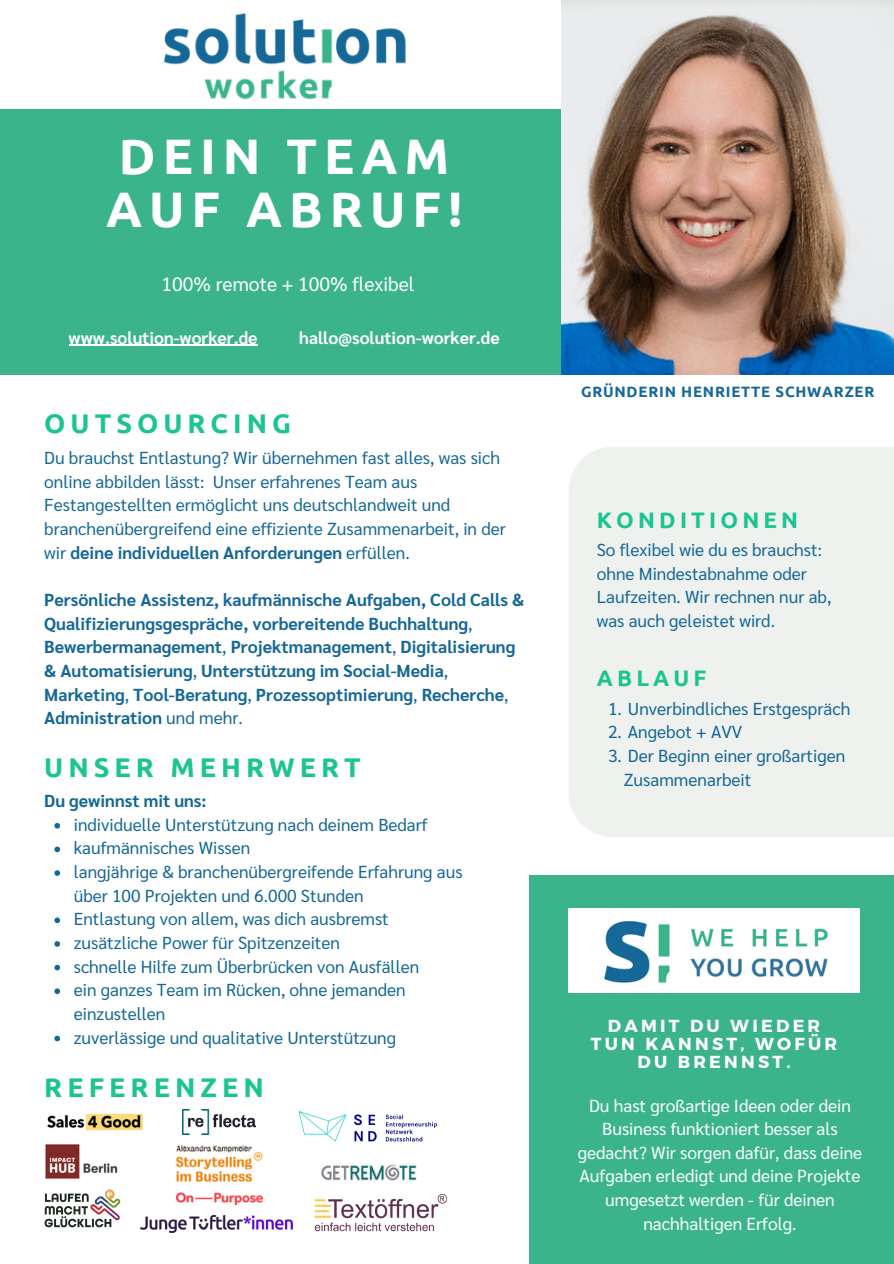
<style>
.page{position:relative;width:894px;height:1264px;background:#fff}
.page>*{position:absolute;margin:0;border:0;box-sizing:border-box;transform-origin:0 0}
.t1{font:700 49.95px/52.8px "Ubuntu";letter-spacing:.14em;color:#fff}
.t2{font:700 27px "Ubuntu";letter-spacing:.185em;color:#1cc491}
.t3{font:700 22.35px "Ubuntu";letter-spacing:.185em;color:#1cc491}
.t4{font:19.35px "Sarabun";color:#fff}
.t5{font:17.4px/23.7px "Sarabun";color:#136796}
.t6{font:700 17.4px/23.7px "Sarabun";color:#156897}
.t7{font:17.4px/23.7px "Sarabun";color:#156897}
.t8{font:17.4px/23.7px "Sarabun";color:#fff;text-align:center}
.t9{font:700 17.4px/18px "Montserrat";letter-spacing:.185em;color:#fff;text-align:center}
.t10{font:700 17.4px "Sarabun";color:#136796}
.t11{font:700 17.1px "Sarabun";color:#fff}
.t12{font:700 15px "Ubuntu";letter-spacing:.055em;color:#156897}
.s1{font-weight:700}
.s2{font-weight:400}
.s3{color:#136796}
.s4{font-weight:400;color:#136796}
</style>
<div class="page">
<div style="left:0;top:110px;width:602px;height:265px;background:#3bb48c"></div>
<div style="left:569px;top:447px;width:324px;height:390px;background:#eff1ef"></div>
<div style="left:529px;top:875px;width:364px;height:388px;background:#3bb48c"></div>
<img style="left:561px;top:0;width:332px;height:375px">
<img style="left:163px;top:13px;width:243px;height:87px">
<img style="left:568px;top:908px;width:290px;height:84px">
<img style="left:47px;top:1113px;width:96px;height:18px">
<img style="left:45px;top:1144px;width:73px;height:35px">
<img style="left:176px;top:1192px;width:87px;height:13px">
<img style="left:314px;top:1194px;width:134px;height:37px">
<img style="left:182px;top:1109px;width:73px;height:25px">
<img style="left:298px;top:1111px;width:140px;height:31px">
<img style="left:140px;top:1215px;width:152px;height:16px">
<img style="left:321px;top:1163px;width:95px;height:17px">
<img style="left:176px;top:1145px;width:87px;height:37px">
<img style="left:44px;top:1189px;width:77px;height:37px">
<svg style="left:54px;top:823px;width:6px;height:5px"></svg>
<svg style="left:54px;top:846px;width:6px;height:6px"></svg>
<svg style="left:54px;top:870px;width:6px;height:5px"></svg>
<svg style="left:54px;top:917px;width:6px;height:6px"></svg>
<svg style="left:54px;top:941px;width:6px;height:5px"></svg>
<svg style="left:54px;top:964px;width:6px;height:6px"></svg>
<svg style="left:54px;top:988px;width:6px;height:6px"></svg>
<svg style="left:54px;top:1035px;width:6px;height:6px"></svg>
<hr style="left:69px;top:345px;width:188px;height:1px;background:#fff">
<p class="t1" style="left:106px;top:129px;width:357px">DEIN TEAM<br>AUF ABRUF!</p>
<p class="t4" style="left:162px;top:270px;width:254px">100% remote + 100% flexibel</p>
<p class="t11" style="left:69px;top:325px;width:190px">www.solution-worker.de</p>
<p class="t11" style="left:299px;top:325px;width:202px">hallo@solution-worker.de</p>
<p class="t2" style="left:44px;top:408px;width:248px">OUTSOURCING</p>
<p class="t7" style="left:44px;top:445px;width:463px">Du brauchst Entlastung? Wir übernehmen fast alles, was sich online abbilden lässt: Unser erfahrenes Team aus Festangestellten ermöglicht uns deutschlandweit und branchenübergreifend eine effiziente Zusammenarbeit, in der wir <span class="s1">deine individuellen Anforderungen</span> erfüllen.</p>
<p class="t6" style="left:44px;top:587px;width:481px">Persönliche Assistenz, kaufmännische Aufgaben, Cold Calls &amp; Qualifizierungsgespräche, vorbereitende Buchhaltung<span class="s2">, </span>Bewerbermanagement<span class="s2">,</span> Projektmanagement<span class="s2">,</span> Digitalisierung &amp; Automatisierung<span class="s2">,</span> Unterstützung im Social-Media<span class="s2">, </span>Marketing<span class="s2">,</span> Tool-Beratung<span class="s2">,</span> Prozessoptimierung<span class="s2">,</span> Recherche<span class="s2">, </span><span class="s3">Administration</span> <span class="s4">und mehr</span><span class="s2">.</span></p>
<p class="t2" style="left:44px;top:751px;width:318px">UNSER MEHRWERT</p>
<p class="t10" style="left:44px;top:788px;width:164px">Du gewinnst mit uns:</p>
<p class="t5" style="left:74px;top:811px;width:355px">individuelle Unterstützung nach deinem Bedarf</p>
<p class="t5" style="left:74px;top:835px;width:178px">kaufmännisches Wissen</p>
<p class="t5" style="left:74px;top:859px;width:390px">langjährige &amp; branchenübergreifende Erfahrung aus über 100 Projekten und 6.000 Stunden</p>
<h2 class="t5" style="left:74px;top:906px;width:316px">Entlastung von allem, was dich ausbremst</h2>
<p class="t5" style="left:74px;top:929px;width:267px">zusätzliche Power für Spitzenzeiten</p>
<p class="t5" style="left:74px;top:953px;width:347px">schnelle Hilfe zum Überbrücken von Ausfällen</p>
<p class="t5" style="left:74px;top:977px;width:333px">ein ganzes Team im Rücken, ohne jemanden einzustellen</p>
<p class="t5" style="left:74px;top:1024px;width:324px">zuverlässige und qualitative Unterstützung</p>
<p class="t2" style="left:44px;top:1072px;width:221px">REFERENZEN</p>
<p class="t12" style="left:581px;top:383px;width:295px">GRÜNDERIN HENRIETTE SCHWARZER</p>
<p class="t3" style="left:596px;top:507px;width:203px">KONDITIONEN</p>
<p class="t5" style="left:596px;top:537px;width:236px">So flexibel wie du es brauchst: ohne Mindestabnahme oder<br>Laufzeiten. Wir rechnen nur ab, was auch geleistet wird.</p>
<h3 class="t3" style="left:596px;top:665px;width:111px">ABLAUF</h3>
<p class="t5" style="left:608px;top:695px;width:244px">1. Unverbindliches Erstgespräch</p>
<p class="t5" style="left:608px;top:719px;width:136px">2. Angebot + AVV</p>
<p class="t5" style="left:623px;top:742px;width:223px;text-indent:-16px">3. Der Beginn einer großartigen<br>Zusammenarbeit</p>
<h5 class="t9" style="left:590px;top:1016px;width:248px">DAMIT DU WIEDER<br>TUN KANNST, WOFÜR<br>DU BRENNST.</h5>
<h3 class="t8" style="left:577px;top:1092px;width:286px">Du hast großartige Ideen oder dein<br>Business funktioniert besser als gedacht? Wir sorgen dafür, dass deine<br>Aufgaben erledigt und deine Projekte umgesetzt werden - für deinen nachhaltigen Erfolg.</h3>
</div>
